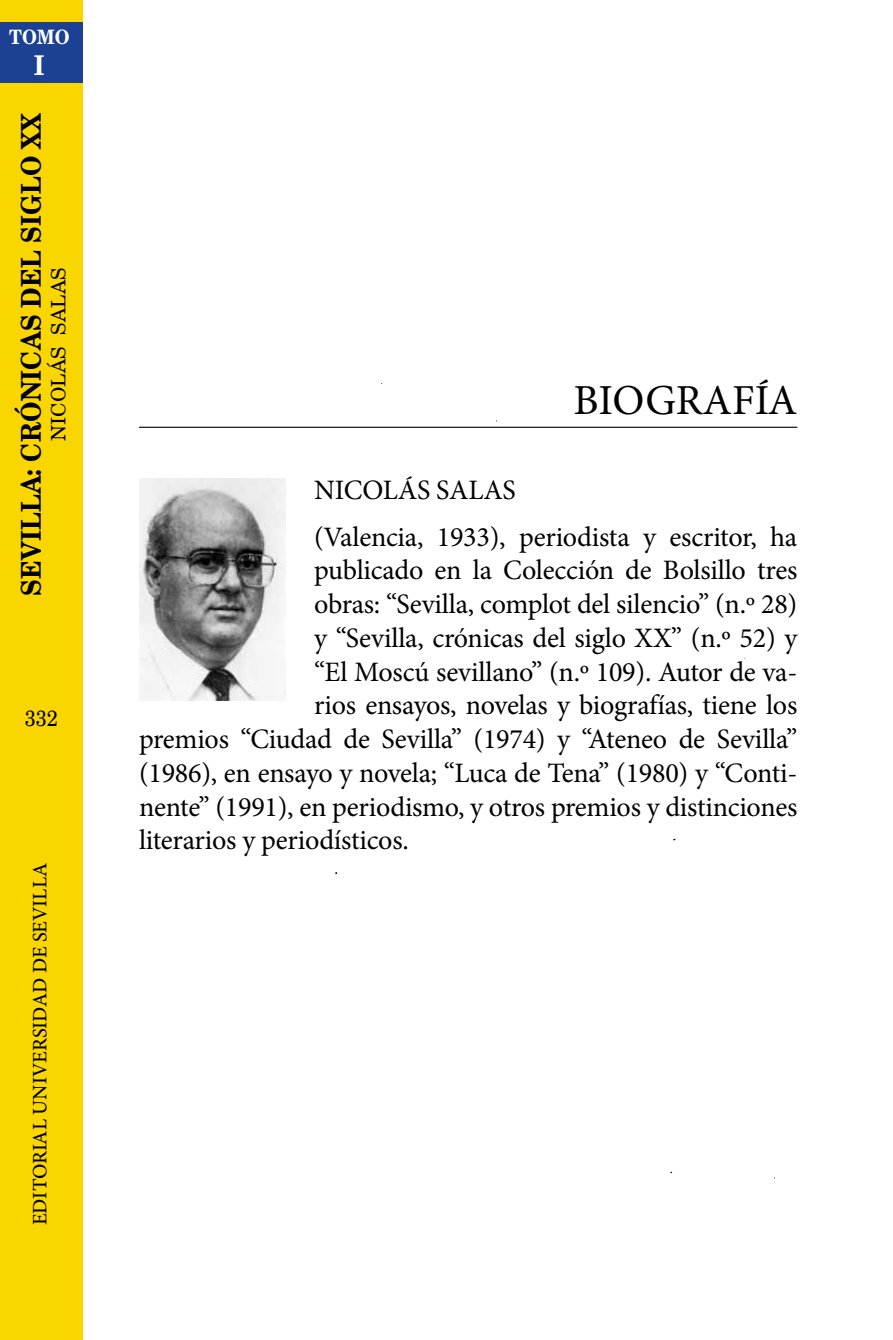
<style>
.page{position:relative;width:893px;height:1340px;background:#fff}
.page>*{position:absolute;margin:0;border:0;box-sizing:border-box;transform-origin:0 0}
.t1{font:42.75px "Minion Pro";color:#000}
.t2{font:28.12px/46.6px "Minion Pro";letter-spacing:-.01em;color:#000}
.t3{font:700 27.22px "New Century Schlbk";letter-spacing:.01em;color:#000;scale:.9 1}
.t4{font:700 27.22px "New Century Schlbk";color:#fff;scale:.9 1}
.t5{font:22.05px "New Century Schlbk";color:#000;scale:.9 1}
.t6{font:500 20.47px "Minion Pro";color:#000}
.t7{font:19.8px "New Century Schlbk";letter-spacing:.01em;color:#000}
.t8{font:700 19.8px "New Century Schlbk";color:#fff;scale:.9 1}
</style>
<div class="page">
<img style="left:139px;top:478px;width:147px;height:222px">
<div style="left:0;top:0;width:83px;height:1339px;background:#f9d600"></div>
<div style="left:0;top:22px;width:83px;height:60px;background:#1c4193"></div>
<hr style="left:139px;top:427px;width:658px;height:1px;background:#000">
<p class="t8" style="left:9px;top:24px;width:69px">TOMO</p>
<p class="t4" style="left:34px;top:48px;width:14px">I</p>
<p class="t3" style="left:14px;top:595px;width:538px;rotate:-90deg">SEVILLA: CRÓNICAS DEL SIGLO XX</p>
<p class="t7" style="left:46px;top:441px;width:176px;rotate:-90deg">NICOLÁS SALAS</p>
<p class="t5" style="left:25px;top:704px;width:38px">332</p>
<p class="t6" style="left:26px;top:1225px;width:364px;rotate:-90deg">EDITORIAL UNIVERSIDAD DE SEVILLA</p>
<h1 class="t1" style="left:574px;top:371px;width:225px">BIOGRAFÍA</h1>
<p class="t2" style="left:314px;top:467px;width:485px">NICOLÁS SALAS<br>(Valencia, 1933), periodista y escritor, ha</p>
<p class="t2" style="left:314px;top:547px;width:485px">publicado en la Colección de Bolsillo tres</p>
<p class="t2" style="left:314px;top:581px;width:485px">obras: “Sevilla, complot del silencio” (n.º 28)</p>
<p class="t2" style="left:314px;top:614px;width:485px">y “Sevilla, crónicas del siglo XX” (n.º 52) y</p>
<p class="t2" style="left:314px;top:648px;width:485px">“El Moscú sevillano” (n.º 109). Autor de va-</p>
<p class="t2" style="left:314px;top:682px;width:485px">rios ensayos, novelas y biografías, tiene los</p>
<p class="t2" style="left:139px;top:716px;width:660px">premios “Ciudad de Sevilla” (1974) y “Ateneo de Sevilla”</p>
<p class="t2" style="left:139px;top:749px;width:660px">(1986), en ensayo y novela; “Luca de Tena” (1980) y “Conti-</p>
<p class="t2" style="left:139px;top:783px;width:660px">nente” (1991), en periodismo, y otros premios y distinciones</p>
<p class="t2" style="left:139px;top:817px;width:271px">literarios y periodísticos.</p>
</div>
